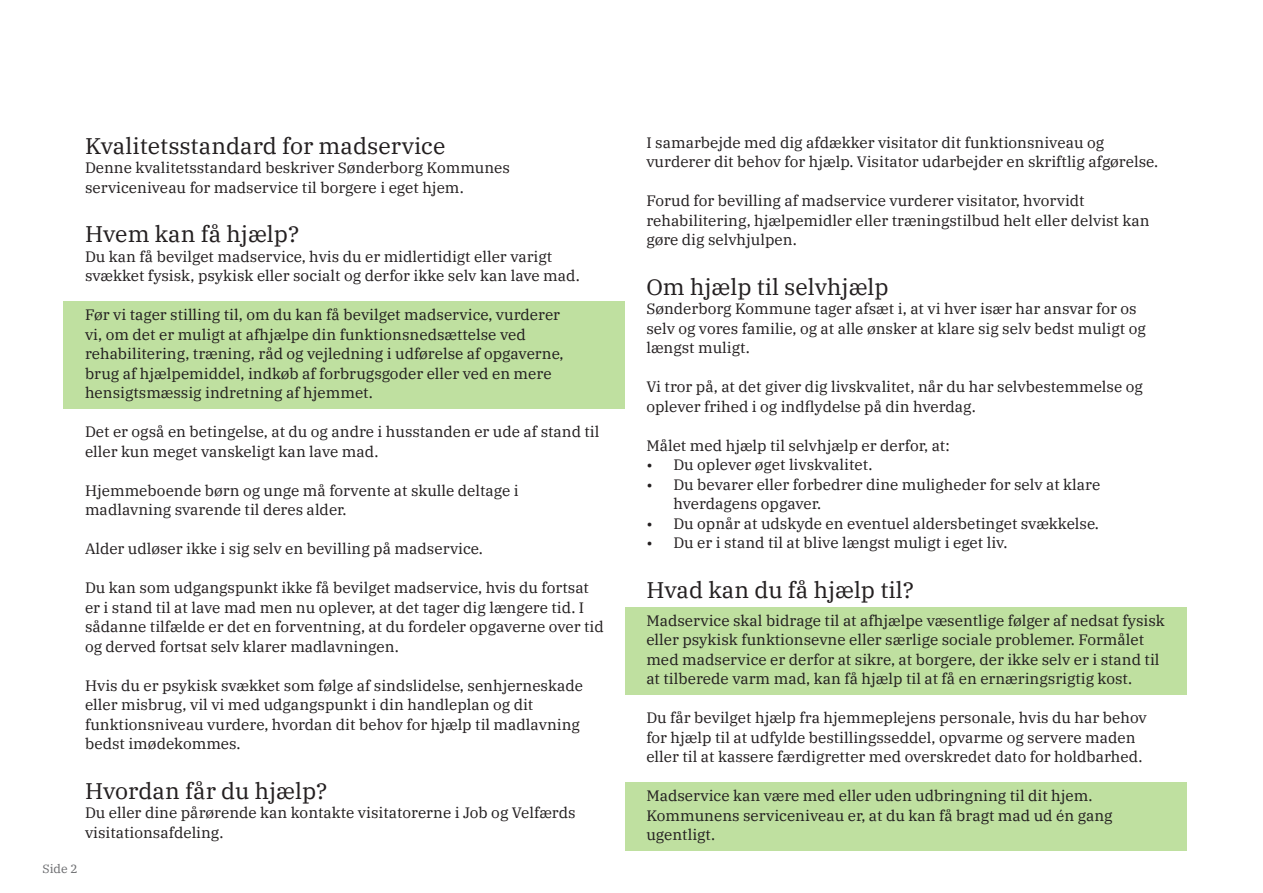
<style>
.page{position:relative;width:1263px;height:893px;background:#fff}
.page>*{position:absolute;margin:0;border:0;box-sizing:border-box;transform-origin:0 0}
.Underrubrik{font:22.5px "IBM Plex Serif";color:#231f20}
.Brødtekst{font:15px/19.5px "IBM Plex Serif";color:#231f20}
.t1{font:12px "IBM Plex Serif";color:#6c6d70}
</style>
<div class="page">
<div style="left:64px;top:302px;width:561px;height:107px;background:#bfe0a0"></div>
<div style="left:625px;top:607px;width:561px;height:88px;background:#bfe0a0"></div>
<div style="left:625px;top:782px;width:561px;height:69px;background:#bfe0a0"></div>
<h3 class="Underrubrik" style="left:85px;top:128px;width:362px">Kvalitetsstandard for madservice</h3>
<p class="Brødtekst" style="left:85px;top:157px;width:426px">Denne kvalitetsstandard beskriver Sønderborg Kommunes serviceniveau for madservice til borgere i eget hjem.</p>
<h3 class="Underrubrik" style="left:85px;top:217px;width:216px">Hvem kan få hjælp?</h3>
<p class="Brødtekst" style="left:85px;top:245px;width:496px">Du kan få bevilget madservice, hvis du er midlertidigt eller varigt svækket fysisk, psykisk eller socialt og derfor ikke selv kan lave mad.</p>
<p class="Brødtekst" style="left:85px;top:304px;width:480px">Før vi tager stilling til, om du kan få bevilget madservice, vurderer vi, om det er muligt at afhjælpe din funktionsnedsættelse ved rehabilitering, træning, råd og vejledning i udførelse af opgaverne, brug af hjælpemiddel, indkøb af forbrugsgoder eller ved en mere hensigtsmæssig indretning af hjemmet.</p>
<p class="Brødtekst" style="left:85px;top:421px;width:516px">Det er også en betingelse, at du og andre i husstanden er ude af stand til eller kun meget vanskeligt kan lave mad.</p>
<p class="Brødtekst" style="left:85px;top:479px;width:435px">Hjemmeboende børn og unge må forvente at skulle deltage i madlavning svarende til deres alder.</p>
<p class="Brødtekst" style="left:85px;top:538px;width:399px">Alder udløser ikke i sig selv en bevilling på madservice.</p>
<p class="Brødtekst" style="left:85px;top:577px;width:520px">Du kan som udgangspunkt ikke få bevilget madservice, hvis du fortsat er i stand til at lave mad men nu oplever, at det tager dig længere tid. I sådanne tilfælde er det en forventning, at du fordeler opgaverne over tid og derved fortsat selv klarer madlavningen.</p>
<p class="Brødtekst" style="left:85px;top:674px;width:499px">Hvis du er psykisk svækket som følge af sindslidelse, senhjerneskade eller misbrug, vil vi med udgangspunkt i din handleplan og dit funktionsniveau vurdere, hvordan dit behov for hjælp til madlavning bedst imødekommes.</p>
<h3 class="Underrubrik" style="left:85px;top:773px;width:244px">Hvordan får du hjælp?</h3>
<p class="Brødtekst" style="left:85px;top:802px;width:492px">Du eller dine pårørende kan kontakte visitatorerne i Job og Velfærds visitationsafdeling.</p>
<p class="t1" style="left:43px;top:860px;width:37px">Side 2</p>
<p class="Brødtekst" style="left:646px;top:131px;width:513px">I samarbejde med dig afdækker visitator dit funktionsniveau og vurderer dit behov for hjælp. Visitator udarbejder en skriftlig afgørelse.</p>
<p class="Brødtekst" style="left:646px;top:190px;width:505px">Forud for bevilling af madservice vurderer visitator, hvorvidt rehabilitering, hjælpemidler eller træningstilbud helt eller delvist kan gøre dig selvhjulpen.</p>
<h3 class="Underrubrik" style="left:646px;top:269px;width:244px">Om hjælp til selvhjælp</h3>
<p class="Brødtekst" style="left:646px;top:298px;width:501px">Sønderborg Kommune tager afsæt i, at vi hver især har ansvar for os selv og vores familie, og at alle ønsker at klare sig selv bedst muligt og længst muligt.</p>
<p class="Brødtekst" style="left:646px;top:376px;width:498px">Vi tror på, at det giver dig livskvalitet, når du har selvbestemmelse og oplever frihed i og indflydelse på din hverdag.</p>
<p class="Brødtekst" style="left:646px;top:434px;width:305px">Målet med hjælp til selvhjælp er derfor, at:</p>
<p class="Brødtekst" style="left:646px;top:454px;width:228px">• Du oplever øget livskvalitet.</p>
<p class="Brødtekst" style="left:673px;top:473px;width:428px;text-indent:-27px">• Du bevarer eller forbedrer dine muligheder for selv at klare hverdagens opgaver.</p>
<p class="Brødtekst" style="left:646px;top:512px;width:454px">• Du opnår at udskyde en eventuel aldersbetinget svækkelse.</p>
<p class="Brødtekst" style="left:646px;top:532px;width:363px">• Du er i stand til at blive længst muligt i eget liv.</p>
<h3 class="Underrubrik" style="left:646px;top:572px;width:269px">Hvad kan du få hjælp til?</h3>
<p class="Brødtekst" style="left:646px;top:609px;width:520px">Madservice skal bidrage til at afhjælpe væsentlige følger af nedsat fysisk eller psykisk funktionsevne eller særlige sociale problemer. Formålet med madservice er derfor at sikre, at borgere, der ikke selv er i stand til at tilberede varm mad, kan få hjælp til at få en ernæringsrigtig kost.</p>
<p class="Brødtekst" style="left:646px;top:707px;width:502px">Du får bevilget hjælp fra hjemmeplejens personale, hvis du har behov for hjælp til at udfylde bestillingsseddel, opvarme og servere maden eller til at kassere færdigretter med overskredet dato for holdbarhed.</p>
<p class="Brødtekst" style="left:646px;top:785px;width:468px">Madservice kan være med eller uden udbringning til dit hjem.<br>Kommunens serviceniveau er, at du kan få bragt mad ud én gang ugentligt.</p>
</div>
